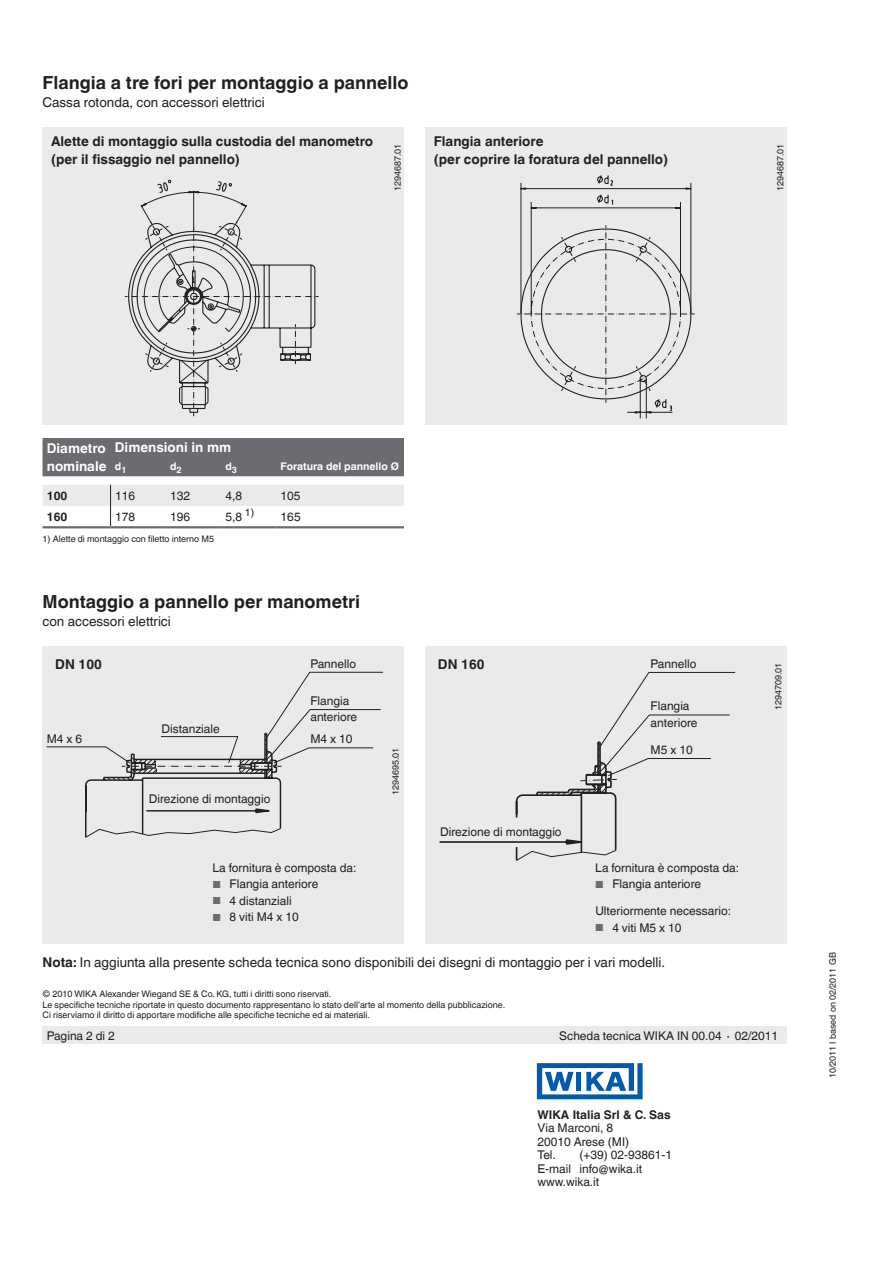
<style>
.page{position:relative;width:893px;height:1263px;background:#fff}
.page>*{position:absolute;margin:0;border:0;box-sizing:border-box;transform-origin:0 0}
.t1{font:700 18px "Helvetica World";color:#231f20}
.t2{font:13.5px "Helvetica World";color:#231f20}
.t3{font:700 13.5px/18px "Helvetica World";color:#231f20}
.t4{font:700 13.5px/18px "Helvetica World";color:#fff}
.t5{font:12px/13.5px "Helvetica World";color:#231f20}
.t6{font:700 12px "Helvetica World";color:#231f20}
.t7{font:700 10.5px "Helvetica World";color:#fff}
.t8{font:9px/10.5px "Helvetica World";color:#231f20}
.s1{font-size:10.2px;color:#6a6c72}
.s2{font-weight:700}
</style>
<div class="page">
<svg style="left:537px;top:1063px;width:106px;height:36px"></svg>
<div style="left:43px;top:1027px;width:744px;height:17px;background:#eaeaeb"></div>
<div style="left:43px;top:128px;width:361px;height:297px;background:#eaeaeb"></div>
<div style="left:43px;top:646px;width:361px;height:298px;background:#eaeaeb"></div>
<div style="left:425px;top:128px;width:362px;height:297px;background:#eaeaeb"></div>
<div style="left:425px;top:646px;width:362px;height:298px;background:#eaeaeb"></div>
<svg style="left:128px;top:179px;width:191px;height:234px"></svg>
<svg style="left:517px;top:175px;width:178px;height:244px"></svg>
<svg style="left:46px;top:672px;width:336px;height:84px"></svg>
<svg style="left:84px;top:732px;width:208px;height:106px"></svg>
<svg style="left:439px;top:672px;width:297px;height:189px"></svg>
<div style="left:43px;top:438px;width:361px;height:38px;background:#6a6c72"></div>
<svg style="left:43px;top:485px;width:361px;height:41px"></svg>
<hr style="left:43px;top:526px;width:68px;height:2px;background:#6a6c72">
<hr style="left:111px;top:526px;width:55px;height:2px;background:#6a6c72">
<hr style="left:166px;top:526px;width:55px;height:2px;background:#6a6c72">
<hr style="left:221px;top:526px;width:55px;height:2px;background:#6a6c72">
<hr style="left:276px;top:526px;width:128px;height:2px;background:#6a6c72">
<h1 class="t1" style="left:43px;top:73px;width:367px">Flangia a tre fori per montaggio a pannello</h1>
<p class="t2" style="left:43px;top:95px;width:224px">Cassa rotonda, con accessori elettrici</p>
<p class="t3" style="left:51px;top:132px;width:324px">Alette di montaggio sulla custodia del manometro (per il fissaggio nel pannello)</p>
<p class="t3" style="left:434px;top:132px;width:236px">Flangia anteriore<br>(per coprire la foratura del pannello)</p>
<p class="t8" style="left:392px;top:191px;width:49px;rotate:-90deg">1294687.01</p>
<p class="t8" style="left:775px;top:191px;width:49px;rotate:-90deg">1294687.01</p>
<p class="t4" style="left:47px;top:439px;width:61px">Diametro nominale</p>
<p class="t4" style="left:115px;top:439px;width:118px">Dimensioni in mm</p>
<p class="t7" style="left:115px;top:461px;width:13px">d<sub>1</sub></p>
<p class="t7" style="left:170px;top:461px;width:13px">d<sub>2</sub></p>
<p class="t7" style="left:225px;top:461px;width:13px">d<sub>3</sub></p>
<p class="t7" style="left:281px;top:461px;width:120px">Foratura del pannello Ø</p>
<p class="t6" style="left:47px;top:489px;width:22px">100</p>
<p class="t5" style="left:115px;top:489px;width:22px">116</p>
<p class="t5" style="left:170px;top:489px;width:22px">132</p>
<p class="t5" style="left:225px;top:489px;width:18px">4,8</p>
<p class="t5" style="left:281px;top:489px;width:22px">105</p>
<p class="t6" style="left:47px;top:510px;width:22px">160</p>
<p class="t5" style="left:115px;top:510px;width:22px">178</p>
<p class="t5" style="left:170px;top:510px;width:22px">196</p>
<p class="t5" style="left:225px;top:510px;width:30px">5,8 <sup>1)</sup></p>
<p class="t5" style="left:281px;top:510px;width:22px">165</p>
<p class="t8" style="left:43px;top:534px;width:173px">1) Alette di montaggio con filetto interno M5</p>
<h1 class="t1" style="left:43px;top:591px;width:319px">Montaggio a pannello per manometri</h1>
<p class="t2" style="left:43px;top:614px;width:130px">con accessori elettrici</p>
<p class="t3" style="left:55px;top:655px;width:48px">DN 100</p>
<p class="t5" style="left:47px;top:732px;width:37px">M4 x 6</p>
<p class="t5" style="left:162px;top:722px;width:60px">Distanziale</p>
<p class="t5" style="left:149px;top:792px;width:123px">Direzione di montaggio</p>
<p class="t5" style="left:310px;top:657px;width:47px">Pannello</p>
<p class="t5" style="left:310px;top:692px;width:48px;line-height:16.5px">Flangia anteriore</p>
<p class="t5" style="left:310px;top:732px;width:44px">M4 x 10</p>
<p class="t8" style="left:390px;top:795px;width:49px;rotate:-90deg">1294695.01</p>
<p class="t3" style="left:438px;top:655px;width:48px">DN 160</p>
<p class="t5" style="left:440px;top:825px;width:123px">Direzione di montaggio</p>
<p class="t5" style="left:651px;top:657px;width:47px">Pannello</p>
<p class="t5" style="left:651px;top:698px;width:48px;line-height:16.5px">Flangia anteriore</p>
<p class="t5" style="left:651px;top:743px;width:44px">M5 x 10</p>
<p class="t5" style="left:595px;top:861px;width:145px">La fornitura è composta da:</p>
<p class="t5" style="left:595px;top:877px;width:107px"><span class="s1">■</span> Flangia anteriore</p>
<p class="t5" style="left:595px;top:904px;width:137px">Ulteriormente necessario:</p>
<p class="t5" style="left:595px;top:921px;width:88px"><span class="s1">■</span> 4 viti M5 x 10</p>
<p class="t2" style="left:43px;top:954px;width:624px"><span class="s2">Nota:</span> In aggiunta alla presente scheda tecnica sono disponibili dei disegni di montaggio per i vari modelli.</p>
<p class="t5" style="left:213px;top:861px;width:145px">La fornitura è composta da:</p>
<p class="t5" style="left:213px;top:877px;width:107px"><span class="s1">■</span> Flangia anteriore</p>
<p class="t5" style="left:213px;top:894px;width:81px"><span class="s1">■</span> 4 distanziali</p>
<p class="t5" style="left:213px;top:910px;width:88px"><span class="s1">■</span> 8 viti M4 x 10</p>
<p class="t8" style="left:43px;top:989px;width:464px">© 2010 WIKA Alexander Wiegand SE &amp; Co. KG, tutti i diritti sono riservati.<br>Le specifiche tecniche riportate in questo documento rappresentano lo stato dell’arte al momento della pubblicazione.<br>Ci riserviamo il diritto di apportare modifiche alle specifiche tecniche ed ai materiali.</p>
<p class="t8" style="left:773px;top:710px;width:49px;rotate:-90deg">1294709.01</p>
<p class="t5" style="left:47px;top:1029px;width:70px">Pagina 2 di 2</p>
<p class="t5" style="left:559px;top:1029px;width:220px">Scheda tecnica WIKA IN 00.04 ∙ 02/2011</p>
<p class="t6" style="left:537px;top:1107px;width:135px">WIKA Italia Srl &amp; C. Sas</p>
<p class="t5" style="left:537px;top:1121px;width:93px">Via Marconi, 8<br>20010 Arese (MI)<br>Tel.</p>
<p class="t5" style="left:537px;top:1148px;width:136px;text-indent:42px">(+39) 02-93861-1<br>E-mail info@wika.it www.wika.it</p>
<p class="t8" style="left:827px;top:1078px;width:127px;rotate:-90deg">10/2011 I based on 02/2011 GB</p>
</div>
